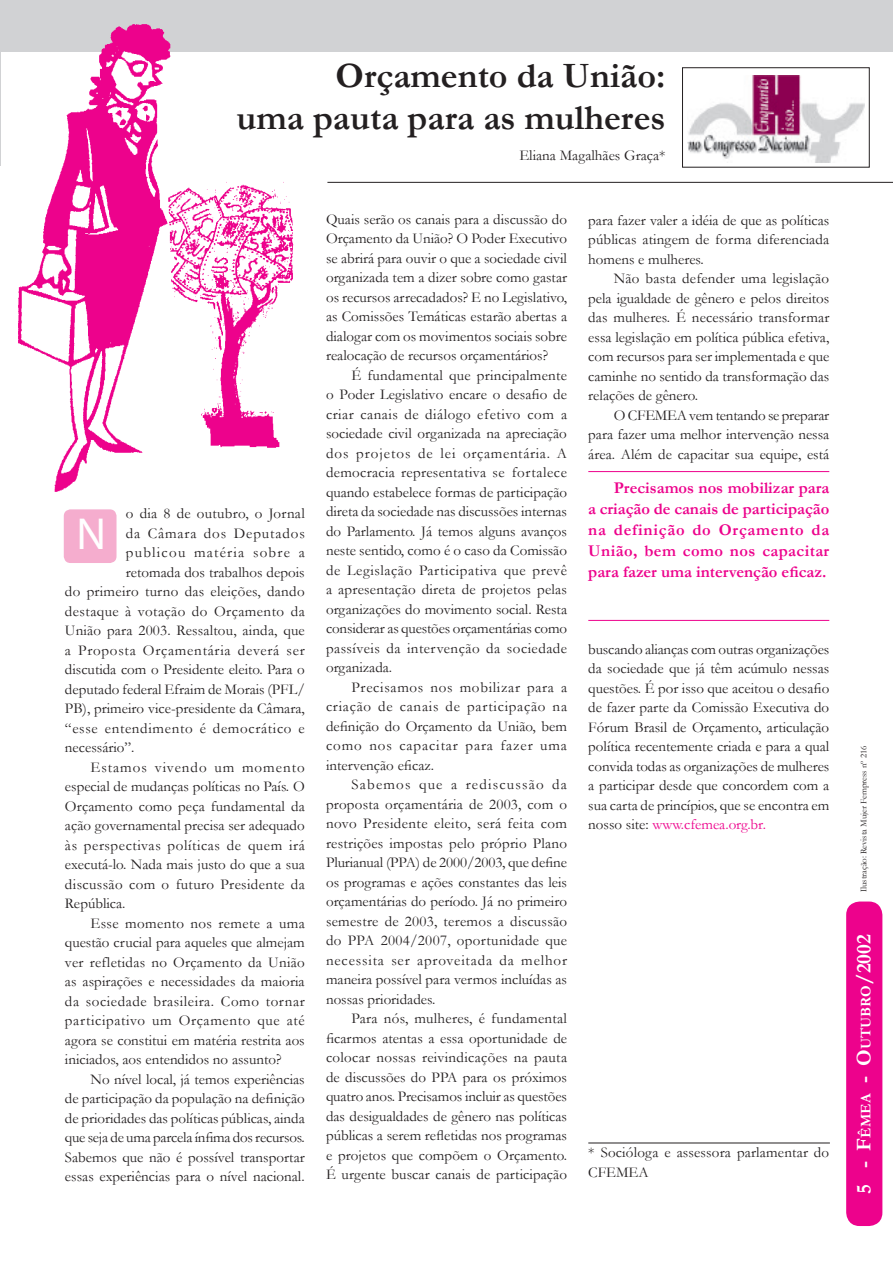
<style>
.page{position:relative;width:893px;height:1263px;background:#fff}
.page>*{position:absolute;margin:0;border:0;box-sizing:border-box;transform-origin:0 0}
.capitular_j{font:45px "Myriad Pro";color:#fff}
.titulo_j{font:700 36px "Garamond";color:#231f20}
.t1{font:700 21px "Garamond";color:#fff}
.corpo_texto_j{font:700 16.5px/21px "Garamond";letter-spacing:.005em;color:#ed028c;text-align:justify}
.corpo_texto_j-2{font:15px/19.5px "Garamond";color:#231f20;text-align:justify}
.corpo_texto_j-3{font:15px "Garamond";letter-spacing:.02em;color:#231f20}
.corpo_texto_j-4{font:15px "Garamond";letter-spacing:.05em;color:#231f20}
.corpo_texto_j-5{font:15px "Garamond";letter-spacing:.045em;color:#231f20}
.corpo_texto_j-6{font:15px "Garamond";letter-spacing:.03em;color:#231f20}
.corpo_texto_j-7{font:15px "Garamond";letter-spacing:.085em;color:#231f20}
.corpo_texto_j-8{font:15px "Garamond";letter-spacing:.06em;color:#231f20}
.creditos_j{font:9px "Garamond";color:#231f20}
.s1{color:#ed028c}
.s2{font-size:14.7px}
</style>
<div class="page">
<div style="left:846px;top:901px;width:36px;height:325px;background:#ed028c;border-radius:13px"></div>
<div style="left:0;top:0;width:893px;height:51px;background:#d1d2d4"></div>
<hr style="left:588px;top:1142px;width:242px;height:1px;background:#231f20">
<img style="left:18px;top:24px;width:275px;height:468px">
<div style="left:64px;top:509px;width:53px;height:54px;background:#f5adce;border-radius:7px"></div>
<hr style="left:327px;top:182px;width:566px;height:1px;background:#231f20">
<hr style="left:588px;top:471px;width:241px;height:1px;background:#ed028c">
<hr style="left:588px;top:620px;width:241px;height:1px;background:#ed028c">
<div style="left:682px;top:67px;width:188px;height:101px;border:1px solid #231f20"></div>
<img style="left:688px;top:75px;width:176px;height:88px">
<p class="titulo_j" style="left:336px;top:51px;width:332px">Orçamento da União:</p>
<p class="titulo_j" style="left:237px;top:93px;width:430px">uma pauta para as mulheres</p>
<p class="corpo_texto_j-3" style="left:126px;top:503px;width:180px">o dia 8 de outubro, o Jornal</p>
<p class="corpo_texto_j-8" style="left:126px;top:523px;width:180px">da Câmara dos Deputados</p>
<p class="corpo_texto_j-7" style="left:126px;top:542px;width:180px">publicou matéria sobre a</p>
<p class="corpo_texto_j-2" style="left:126px;top:562px;width:180px">retomada dos trabalhos depois</p>
<p class="corpo_texto_j-3" style="left:65px;top:581px;width:241px">do primeiro turno das eleições, dando</p>
<p class="corpo_texto_j-6" style="left:65px;top:601px;width:241px">destaque à votação do Orçamento da</p>
<p class="corpo_texto_j-2" style="left:65px;top:620px;width:241px">União para 2003. Ressaltou, ainda, que</p>
<p class="corpo_texto_j-4" style="left:65px;top:640px;width:241px">a Proposta Orçamentária deverá ser</p>
<p class="corpo_texto_j-2" style="left:65px;top:659px;width:241px">discutida com o Presidente eleito. Para o</p>
<p class="corpo_texto_j-2" style="left:65px;top:679px;width:241px">deputado federal Efraim de Morais (PFL/</p>
<p class="corpo_texto_j-2" style="left:65px;top:698px;width:241px">PB), primeiro vice-presidente da Câmara,</p>
<p class="corpo_texto_j-5" style="left:65px;top:718px;width:241px">“esse entendimento é democrático e</p>
<p class="corpo_texto_j-2" style="left:65px;top:737px;width:71px">necessário”.</p>
<p class="corpo_texto_j-2" style="left:65px;top:757px;width:241px;text-indent:26px">Estamos vivendo um momento especial de mudanças políticas no País. O Orçamento como peça fundamental da ação governamental precisa ser adequado às perspectivas políticas de quem irá executá-lo. Nada mais justo do que a sua discussão com o futuro Presidente da República.</p>
<p class="corpo_texto_j-2" style="left:65px;top:913px;width:241px;text-indent:26px">Esse momento nos remete a uma questão crucial para aqueles que almejam ver refletidas no Orçamento da União as aspirações e necessidades da maioria da sociedade brasileira. Como tornar participativo um Orçamento que até agora se constitui em matéria restrita aos iniciados, aos entendidos no assunto?</p>
<p class="corpo_texto_j-2" style="left:65px;top:1069px;width:241px;text-indent:26px">No nível local, já temos experiências de participação da população na definição de prioridades das políticas públicas, ainda que seja de uma parcela ínfima dos recursos.<br>Sabemos que não é possível transportar essas experiências para o nível nacional.</p>
<p class="capitular_j" style="left:76px;top:506px;width:31px">N</p>
<p class="corpo_texto_j-2" style="left:519px;top:145px;width:148px">Eliana Magalhães Graça*</p>
<p class="corpo_texto_j-2" style="left:326px;top:209px;width:243px">Quais serão os canais para a discussão do Orçamento da União? O Poder Executivo se abrirá para ouvir o que a sociedade civil organizada tem a dizer sobre como gastar os recursos arrecadados? E no Legislativo, as Comissões Temáticas estarão abertas a dialogar com os movimentos sociais sobre realocação de recursos orçamentários?</p>
<p class="corpo_texto_j-2" style="left:326px;top:365px;width:243px;text-indent:26px">É fundamental que principalmente o Poder Legislativo encare o desafio de criar canais de diálogo efetivo com a sociedade civil organizada na apreciação dos projetos de lei orçamentária. A democracia representativa se fortalece quando estabelece formas de participação direta da sociedade nas discussões internas do Parlamento. Já temos alguns avanços neste sentido, como é o caso da Comissão de Legislação Participativa que prevê a apresentação direta de projetos pelas organizações do movimento social. Resta considerar as questões orçamentárias como passíveis da intervenção da sociedade organizada.</p>
<p class="corpo_texto_j-2" style="left:326px;top:677px;width:243px;text-indent:26px">Precisamos nos mobilizar para a criação de canais de participação na definição do Orçamento da União, bem como nos capacitar para fazer uma intervenção eficaz.</p>
<p class="corpo_texto_j-2" style="left:326px;top:774px;width:243px;text-indent:26px">Sabemos que a rediscussão da proposta orçamentária de 2003, com o novo Presidente eleito, será feita com restrições impostas pelo próprio Plano Plurianual (PPA) de 2000/2003, que define os programas e ações constantes das leis orçamentárias do período. Já no primeiro semestre de 2003, teremos a discussão do PPA 2004/2007, oportunidade que necessita ser aproveitada da melhor maneira possível para vermos incluídas as nossas prioridades.</p>
<p class="corpo_texto_j-2" style="left:326px;top:1008px;width:243px;text-indent:26px">Para nós, mulheres, é fundamental ficarmos atentas a essa oportunidade de colocar nossas reivindicações na pauta de discussões do PPA para os próximos quatro anos. Precisamos incluir as questões das desigualdades de gênero nas políticas públicas a serem refletidas nos programas e projetos que compõem o Orçamento.<br>É urgente buscar canais de participação</p>
<p class="corpo_texto_j-2" style="left:588px;top:210px;width:242px">para fazer valer a idéia de que as políticas públicas atingem de forma diferenciada homens e mulheres.</p>
<p class="corpo_texto_j-2" style="left:588px;top:268px;width:243px;text-indent:26px">Não basta defender uma legislação pela igualdade de gênero e pelos direitos das mulheres. É necessário transformar essa legislação em política pública efetiva, com recursos para ser implementada e que caminhe no sentido da transformação das relações de gênero.</p>
<p class="corpo_texto_j-2" style="left:588px;top:405px;width:243px;text-indent:26px">O CFEMEA vem tentando se preparar para fazer uma melhor intervenção nessa área. Além de capacitar sua equipe, está</p>
<p class="corpo_texto_j" style="left:588px;top:477px;width:243px;text-indent:26px">Precisamos nos mobilizar para a criação de canais de participação na definição do Orçamento da União, bem como nos capacitar para fazer uma intervenção eficaz.</p>
<p class="corpo_texto_j-2" style="left:588px;top:639px;width:243px">buscando alianças com outras organizações da sociedade que já têm acúmulo nessas questões. É por isso que aceitou o desafio de fazer parte da Comissão Executiva do Fórum Brasil de Orçamento, articulação política recentemente criada e para a qual convida todas as organizações de mulheres a participar desde que concordem com a sua carta de princípios, que se encontra em nosso site: <span class="s1">www.cfemea.org.br.</span></p>
<p class="corpo_texto_j-2" style="left:588px;top:1142px;width:242px">* Socióloga e assessora parlamentar do<br>CFEMEA</p>
<p class="creditos_j" style="left:858px;top:892px;width:148px;rotate:-90deg">Ilustração: Revista Mujer Fempress nº 216</p>
<h3 class="t1" style="left:850px;top:1193px;width:261px;rotate:-90deg">5 - F<span class="s2">êmea</span> - O<span class="s2">utubro</span>/2002</h3>
</div>
